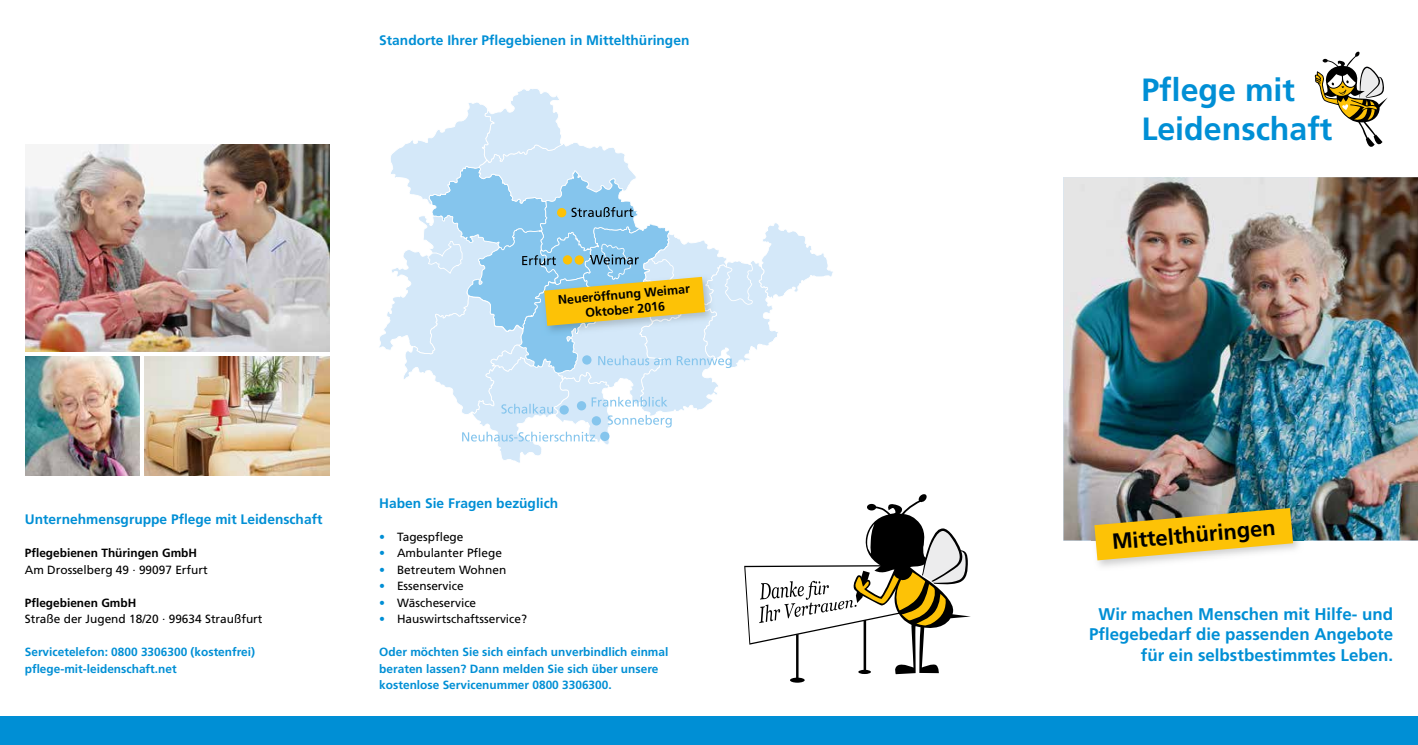
<style>
.page{position:relative;width:1418px;height:745px;background:#fff}
.page>*{position:absolute;margin:0;border:0;box-sizing:border-box;transform-origin:0 0}
.t1{font:700 32.12px/38.5px "Frutiger";color:#008fd5}
.t2{font:700 21.88px "Frutiger";color:#000}
.t3{font:700 16.88px/20.2px "Frutiger";color:#008fd5;text-align:right}
.t4{font:700 13.75px "Frutiger";color:#008fd5}
.t5{font:700 12.5px/15px "Frutiger";color:#000;text-align:center}
.t6{font:700 11.88px/16.5px "Frutiger";color:#008fd5}
.t7{font:11.88px "Frutiger";color:#000}
.t8{font:700 11.88px "Frutiger";color:#000}
.s1{color:#008fd5}
</style>
<div class="page">
<div style="left:0;top:716px;width:1417px;height:28px;background:#008fd5"></div>
<div style="left:790px;top:677px;width:14px;height:5px;background:#000;border-radius:50%"></div>
<svg style="left:744px;top:494px;width:226px;height:187px"></svg>
<img style="left:25px;top:144px;width:304px;height:207px">
<img style="left:25px;top:356px;width:115px;height:119px">
<img style="left:145px;top:356px;width:184px;height:119px">
<svg style="left:1314px;top:51px;width:74px;height:96px"></svg>
<img style="left:1063px;top:177px;width:354px;height:363px">
<img style="left:1091px;top:504px;width:211px;height:63px">
<svg style="left:1094px;top:507px;width:199px;height:53px;background:#dfba3f"></svg>
<svg style="left:379px;top:89px;width:454px;height:374px"></svg>
<p class="t4" style="left:379px;top:32px;width:311px">Standorte Ihrer Pflegebienen in Mittelthüringen</p>
<p class="t5" style="left:557px;top:292px;width:134px;rotate:-5deg">Neueröffnung Weimar<br>Oktober 2016</p>
<p class="t4" style="left:25px;top:511px;width:299px">Unternehmensgruppe Pflege mit Leidenschaft</p>
<p class="t8" style="left:25px;top:545px;width:174px">Pflegebienen Thüringen GmbH</p>
<p class="t7" style="left:25px;top:562px;width:184px">Am Drosselberg 49 · 99097 Erfurt</p>
<p class="t8" style="left:25px;top:595px;width:113px">Pflegebienen GmbH</p>
<p class="t7" style="left:25px;top:611px;width:239px">Straße der Jugend 18/20 · 99634 Straußfurt</p>
<p class="t6" style="left:25px;top:643px;width:232px">Servicetelefon: 0800 3306300 (kostenfrei) pflege-mit-leidenschaft.net</p>
<p class="t4" style="left:379px;top:494px;width:180px">Haben Sie Fragen bezüglich</p>
<p class="t7" style="left:379px;top:529px;width:86px"><span class="s1">•</span> Tagespflege</p>
<p class="t7" style="left:379px;top:545px;width:124px"><span class="s1">•</span> Ambulanter Pflege</p>
<p class="t7" style="left:379px;top:562px;width:128px"><span class="s1">•</span> Betreutem Wohnen</p>
<p class="t7" style="left:379px;top:578px;width:86px"><span class="s1">•</span> Essenservice</p>
<p class="t7" style="left:379px;top:595px;width:98px"><span class="s1">•</span> Wäscheservice</p>
<p class="t7" style="left:379px;top:611px;width:149px"><span class="s1">•</span> Hauswirtschaftsservice?</p>
<p class="t6" style="left:379px;top:643px;width:291px">Oder möchten Sie sich einfach unverbindlich einmal beraten lassen? Dann melden Sie sich über unsere kostenlose Servicenummer 0800 3306300.</p>
<h1 class="t1" style="left:1141px;top:71px;width:192px">Pflege mit<br>Leidenschaft</h1>
<h2 class="t2" style="left:1110px;top:528px;width:166px;rotate:-5deg">Mittelthüringen</h2>
<h3 class="t3" style="left:1089px;top:604px;width:305px">Wir machen Menschen mit Hilfe- und<br>Pflegebedarf die passenden Angebote für ein selbstbestimmtes Leben.</h3>
</div>
